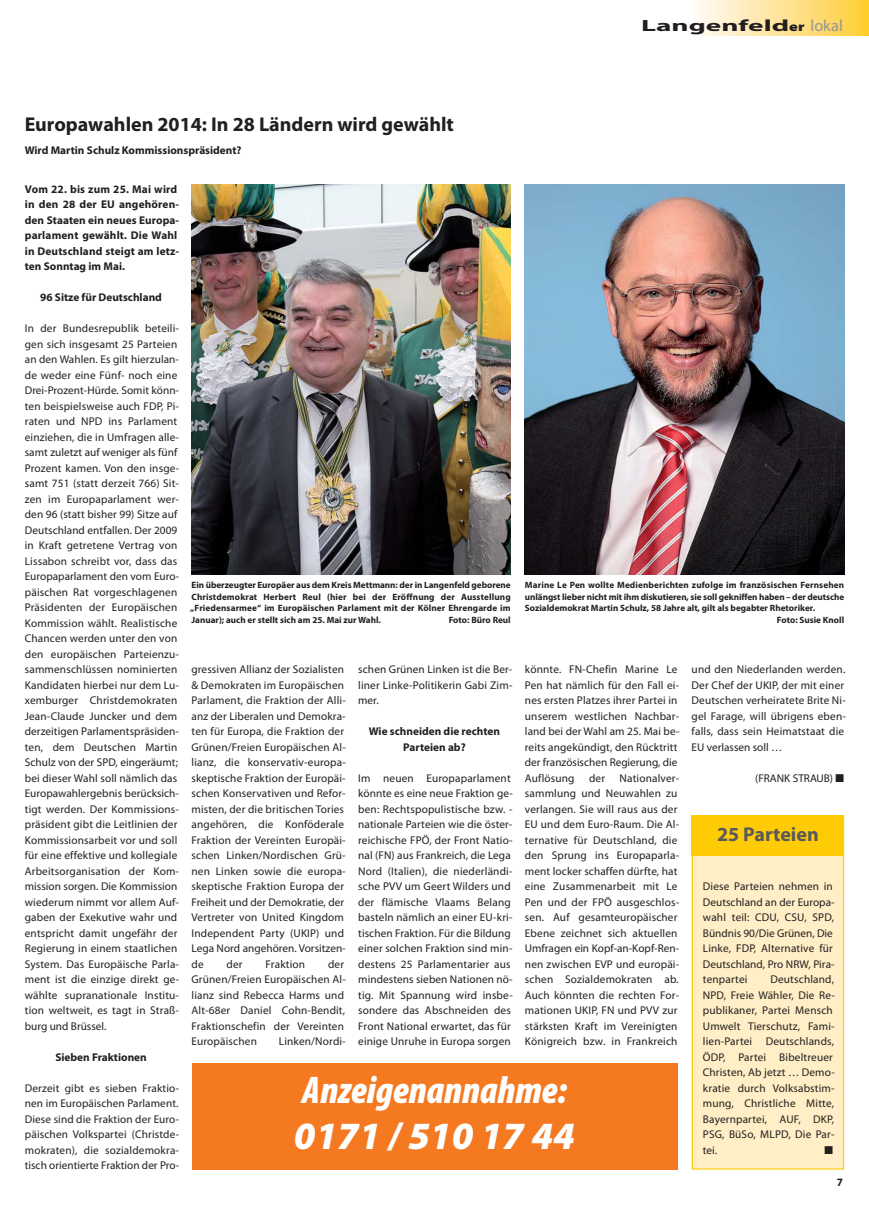
<style>
.page{position:relative;width:869px;height:1205px;background:#fff}
.page>*{position:absolute;margin:0;border:0;box-sizing:border-box;transform-origin:0 0}
.t1{font:italic 900 condensed 38.75px "Myriad Pro";color:#fff}
.t2{font:italic 900 38.75px "Myriad Pro";color:#fff}
.t3{font:700 20px "Myriad Pro";color:#231f20}
.t4{font:700 20px "Myriad Pro";color:#58595b}
.t5{font:700 16.25px "Myriad Pro";color:#231f20;scale:1.8 1}
.t6{font:11.25px/15.5px "Myriad Pro";letter-spacing:.015em;color:#231f20}
.t7{font:700 11.25px/15.5px "Myriad Pro";color:#231f20}
.t8{font:11.25px "Zapf Dingbats ITC";color:#231f20}
.t9{font:700 9.12px/11.6px "Myriad Pro";color:#231f20;text-align:justify}
.s1{font-weight:900;font-size:13px}
.s2{font-weight:400;color:#939598}
</style>
<div class="page">
<div style="left:691px;top:0;width:177px;height:35px;background:linear-gradient(to right,#fffbfc,#ffcd36)"></div>
<div style="left:692px;top:816px;width:150px;height:352px;background:#ffeec6"></div>
<div style="left:691px;top:815px;width:152px;height:354px;border:1px solid #ffcb04"></div>
<div style="left:691px;top:815px;width:152px;height:41px;background:#ffcb04"></div>
<img style="left:191px;top:184px;width:319px;height:390px">
<img style="left:524px;top:184px;width:319px;height:390px">
<div style="left:191px;top:1063px;width:486px;height:106px;background:#f47920"></div>
<h3 class="t5" style="left:641px;top:20px;width:113px">Langenfeld<span class="s1">er</span> <span class="s2">lokal</span></h3>
<h2 class="t3" style="left:25px;top:116px;width:430px">Europawahlen 2014: In 28 Ländern wird gewählt</h2>
<p class="t7" style="left:25px;top:144px;width:218px">Wird Martin Schulz Kommissionspräsident?</p>
<p class="t7" style="left:25px;top:182px;width:156px">Vom 22. bis zum 25. Mai wird in den 28 der EU angehören&shy;den Staaten ein neues Europa&shy;parlament gewählt. Die Wahl in Deutschland steigt am letz&shy;ten Sonntag im Mai.</p>
<p class="t7" style="left:40px;top:290px;width:123px">96 Sitze für Deutschland</p>
<p class="t6" style="left:25px;top:321px;width:156px">In der Bundesrepublik beteili&shy;gen sich insgesamt 25 Parteien an den Wahlen. Es gilt hierzulan&shy;de weder eine Fünf- noch eine<br>Drei-Prozent-Hürde. Somit könn&shy;ten beispielsweise auch FDP, Pi&shy;raten und NPD ins Parlament einziehen, die in Umfragen alle - samt zuletzt auf weniger als fünf<br>Prozent kamen. Von den insge&shy;samt 751 (statt derzeit 766) Sit&shy;zen im Europaparlament wer&shy;den 96 (statt bisher 99) Sitze auf<br>Deutschland entfallen. Der 2009 in Kraft getretene Vertrag von<br>Lissabon schreibt vor, dass das<br>Europaparlament den vom Euro&shy;päischen Rat vorgeschlagenen<br>Präsidenten der Europäischen<br>Kommission wählt. Realistische<br>Chancen werden unter den von den europäischen Parteienzu&shy;sammenschlüssen nominierten<br>Kandidaten hierbei nur dem Lu&shy;xemburger Christdemokraten<br>Jean-Claude Juncker und dem derzeitigen Parlamentspräsiden&shy;ten, dem Deutschen Martin<br>Schulz von der SPD, eingeräumt; bei dieser Wahl soll nämlich das<br>Europawahlergebnis berücksich&shy;tigt werden. Der Kommissions&shy;präsident gibt die Leitlinien der<br>Kommissionsarbeit vor und soll für eine effektive und kollegiale<br>Arbeitsorganisation der Kom&shy;mission sorgen. Die Kommission wiederum nimmt vor allem Auf&shy;gaben der Exekutive wahr und entspricht damit ungefähr der<br>Regierung in einem staatlichen<br>System. Das Europäische Parla&shy;ment ist die einzige direkt ge&shy;wählte supranationale Institu&shy;tion weltweit, es tagt in Straß&shy;burg und Brüssel.</p>
<p class="t7" style="left:55px;top:1050px;width:93px">Sieben Fraktionen</p>
<p class="t6" style="left:25px;top:1081px;width:156px;text-align:justify">Derzeit gibt es sieben Fraktio&shy;nen im Europäischen Parlament.<br>Diese sind die Fraktion der Euro&shy;päischen Volkspartei (Christde&shy;mokraten), die sozialdemokra&shy;tisch orientierte Fraktion der Pro-</p>
<p class="t9" style="left:190px;top:580px;width:322px">Ein überzeugter Europäer aus dem Kreis Mettmann: der in Langenfeld geborene Christdemokrat Herbert Reul (hier bei der Eröffnung der Ausstellung „Friedensarmee“ im Europäischen Parlament mit der Kölner Ehrengarde im Januar); auch er stellt sich am 25. Mai zur Wahl.</p>
<p class="t9" style="left:524px;top:580px;width:320px">Marine Le Pen wollte Medienberichten zufolge im französischen Fernsehen</p>
<p class="t9" style="left:524px;top:591px;width:320px">unlängst lieber nicht mit ihm diskutieren, sie soll gekniffen haben – der deutsche</p>
<p class="t9" style="left:524px;top:603px;width:291px">Sozialdemokrat Martin Schulz, 58 Jahre alt, gilt als begabter Rhetoriker.</p>
<p class="t9" style="left:776px;top:615px;width:69px">Foto: Susie Knoll</p>
<p class="t9" style="left:448px;top:615px;width:64px">Foto: Büro Reul</p>
<p class="t6" style="left:524px;top:663px;width:156px">könnte. FN-Chefin Marine Le<br>Pen hat nämlich für den Fall ei&shy;nes ersten Platzes ihrer Partei in unserem westlichen Nachbar&shy;land bei der Wahl am 25. Mai be&shy;reits angekündigt, den Rücktritt der französischen Regierung, die<br>Auflösung</p>
<p class="t6" style="left:191px;top:663px;width:156px">gressiven Allianz der Sozialisten &amp; Demokraten im Europäischen<br>Parlament, die Fraktion der Alli&shy;anz der Liberalen und Demokra&shy;ten für Europa, die Fraktion der<br>Grünen/Freien Europäischen Al&shy;lianz, die konservativ-europa - skeptische Fraktion der Europäi&shy;schen Konservativen und Refor&shy;misten, der die britischen Tories angehören, die Konföderale<br>Fraktion der Vereinten Europäi&shy;schen Linken/Nordischen Grü&shy;nen Linken sowie die europa - skeptische Fraktion Europa der<br>Freiheit und der Demokratie, der<br>Vertreter von United Kingdom<br>Independent Party (UKIP) und<br>Lega Nord angehören. Vorsitzen&shy;de</p>
<p class="t6" style="left:358px;top:663px;width:156px;text-align:justify">schen Grünen Linken ist die Ber&shy;liner Linke-Politikerin Gabi Zim&shy;mer.</p>
<p class="t7" style="left:369px;top:725px;width:132px;text-align:center">Wie schneiden die rechten<br>Parteien ab?</p>
<p class="t6" style="left:358px;top:771px;width:156px">Im neuen Europaparlament könnte es eine neue Fraktion ge&shy;ben: Rechtspopulistische bzw. - nationale Parteien wie die öster&shy;reichische FPÖ, der Front Natio&shy;nal (FN) aus Frankreich, die Lega<br>Nord (Italien), die niederländi&shy;sche PVV um Geert Wilders und der flämische Vlaams Belang basteln nämlich an einer EU-kri&shy;tischen Fraktion. Für die Bildung einer solchen Fraktion sind min&shy;destens 25 Parlamentarier aus mindestens sieben Nationen nö&shy;tig. Mit Spannung wird insbe&shy;sondere das Abschneiden des<br>Front National erwartet, das für einige Unruhe in Europa sorgen</p>
<p class="t6" style="left:691px;top:663px;width:156px">und den Niederlanden werden.<br>Der Chef der UKIP, der mit einer<br>Deutschen verheiratete Brite Ni&shy;gel Farage, will übrigens eben&shy;falls, dass sein Heimatstaat die<br>EU verlassen soll …</p>
<p class="t6" style="left:754px;top:771px;width:90px">(FRANK STRAUB) ■</p>
<p class="t6" style="left:524px;top:771px;width:156px;text-indent:94px">Nationalver&shy;sammlung und Neuwahlen zu verlangen. Sie will raus aus der<br>EU und dem Euro-Raum. Die Al&shy;ternative für Deutschland, die den Sprung ins Europaparla&shy;ment locker schaffen dürfte, hat eine Zusammenarbeit mit Le<br>Pen und der FPÖ ausgeschlos&shy;sen. Auf gesamteuropäischer<br>Ebene zeichnet sich aktuellen<br>Umfragen ein Kopf-an-Kopf-Ren&shy;nen zwischen EVP und europäi&shy;schen Sozialdemokraten ab.<br>Auch könnten die rechten For&shy;mationen UKIP, FN und PVV zur stärksten Kraft im Vereinigten<br>Königreich bzw. in Frankreich</p>
<p class="t6" style="left:588px;top:771px;width:17px">der</p>
<h2 class="t4" style="left:716px;top:826px;width:103px">25 Parteien</h2>
<p class="t6" style="left:702px;top:879px;width:133px">Diese Parteien nehmen in<br>Deutschland an der Europa&shy;wahl teil: CDU, CSU, SPD,<br>Bündnis 90/Die Grünen, Die<br>Linke, FDP, Alternative für<br>Deutschland, Pro NRW, Pira&shy;tenpartei</p>
<p class="t6" style="left:191px;top:957px;width:156px;text-indent:136px">der<br>Grünen/Freien Europäischen Al&shy;lianz sind Rebecca Harms und<br>Alt-68er Daniel Cohn-Bendit,<br>Fraktionschefin der Vereinten<br>Europäischen</p>
<p class="t6" style="left:226px;top:957px;width:17px">der</p>
<p class="t6" style="left:265px;top:957px;width:41px">Fraktion</p>
<p class="t6" style="left:702px;top:972px;width:133px;text-indent:67px">Deutschland,<br>NPD, Freie Wähler, Die Re&shy;publikaner, Partei Mensch<br>Umwelt Tierschutz, Fami&shy;lien-Partei Deutschlands,<br>ÖDP, Partei Bibeltreuer<br>Christen, Ab jetzt … Demo&shy;kratie durch Volksabstim&shy;mung, Christliche Mitte,<br>Bayernpartei, AUF, DKP,<br>PSG, BüSo, MLPD, Die Par&shy;tei.</p>
<p class="t6" style="left:279px;top:1035px;width:68px">Linken/Nordi-</p>
<h1 class="t1" style="left:302px;top:1075px;width:266px">Anzeigenannahme:</h1>
<h1 class="t2" style="left:294px;top:1113px;width:282px">0171 / 510 17 44</h1>
<p class="t8" style="left:823px;top:1146px;width:10px">■</p>
</div>
